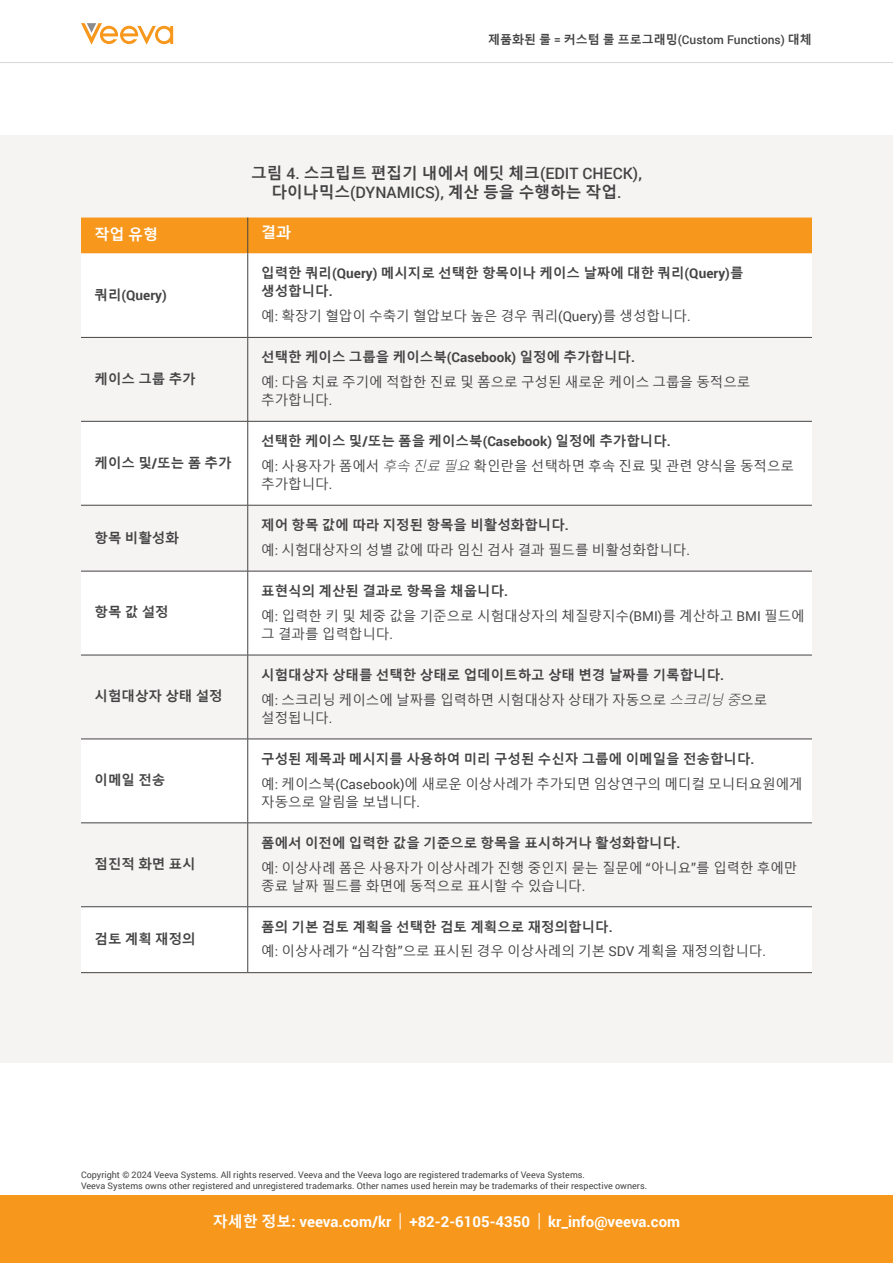
<style>
.page{position:relative;width:893px;height:1263px;background:#fff}
.page>*{position:absolute;margin:0;border:0;box-sizing:border-box;transform-origin:0 0}
.chart_title{font:700 15.75px/19.5px "Malgun Gothic";color:#444;text-align:center}
.t1{font:700 15px "Roboto";color:#fff}
.Body{font:700 15px "Malgun Gothic";color:#fff}
.Body-2{font:13.5px/18px "Malgun Gothic";color:#444}
.Body-3{font:700 13.5px/18px "Malgun Gothic";color:#444}
.Body-4{font:700 13.5px "Roboto";color:#444}
.t2{font:500 12px "Roboto";color:#444}
.t3{font:9px/10.5px "Roboto";color:#434445}
.s1{font-family:"Malgun Gothic";font-weight:700}
.s2{font-family:"Roboto";font-weight:500}
.s3{font-family:"Malgun Gothic"}
.s4{font-family:"Roboto"}
.s5{font-weight:300;font-style:italic}
.s6{font-weight:300;font-size:19.5px}
</style>
<div class="page">
<svg style="left:81px;top:23px;width:92px;height:22px"></svg>
<hr style="left:0;top:62px;width:893px;height:1px;background:#d9d9d9">
<div style="left:0;top:135px;width:893px;height:927px;background:#f6f3f3"></div>
<div style="left:81px;top:218px;width:731px;height:35px;background:#f7981d"></div>
<div style="left:81px;top:253px;width:731px;height:719px;background:#fff"></div>
<svg style="left:81px;top:338px;width:731px;height:568px"></svg>
<hr style="left:247px;top:218px;width:1px;height:35px;background:#444">
<hr style="left:247px;top:253px;width:1px;height:84px;background:#444">
<hr style="left:247px;top:338px;width:1px;height:83px;background:#444">
<hr style="left:247px;top:422px;width:1px;height:83px;background:#444">
<hr style="left:247px;top:505px;width:1px;height:66px;background:#444">
<hr style="left:247px;top:571px;width:1px;height:84px;background:#444">
<hr style="left:247px;top:655px;width:1px;height:84px;background:#444">
<hr style="left:247px;top:739px;width:1px;height:83px;background:#444">
<hr style="left:247px;top:823px;width:1px;height:83px;background:#444">
<hr style="left:247px;top:907px;width:1px;height:65px;background:#444">
<hr style="left:81px;top:337px;width:167px;height:1px;background:#444">
<hr style="left:248px;top:337px;width:564px;height:1px;background:#444">
<hr style="left:81px;top:421px;width:167px;height:1px;background:#444">
<hr style="left:248px;top:421px;width:564px;height:1px;background:#444">
<hr style="left:81px;top:505px;width:167px;height:1px;background:#444">
<hr style="left:248px;top:505px;width:564px;height:1px;background:#444">
<hr style="left:81px;top:571px;width:167px;height:1px;background:#444">
<hr style="left:248px;top:571px;width:564px;height:1px;background:#444">
<hr style="left:81px;top:655px;width:167px;height:1px;background:#444">
<hr style="left:248px;top:655px;width:564px;height:1px;background:#444">
<hr style="left:81px;top:739px;width:167px;height:1px;background:#444">
<hr style="left:248px;top:739px;width:564px;height:1px;background:#444">
<hr style="left:81px;top:822px;width:167px;height:1px;background:#444">
<hr style="left:248px;top:822px;width:564px;height:1px;background:#444">
<hr style="left:81px;top:906px;width:167px;height:1px;background:#444">
<hr style="left:248px;top:906px;width:564px;height:1px;background:#444">
<hr style="left:81px;top:972px;width:167px;height:1px;background:#444">
<hr style="left:248px;top:972px;width:564px;height:1px;background:#444">
<div style="left:0;top:1195px;width:893px;height:68px;background:#f7981d"></div>
<p class="t2" style="left:488px;top:32px;width:325px"><span class="s1">제품화된 룰</span> = <span class="s1">커스텀 룰 프로그래밍</span>(Custom Functions) <span class="s1">대체</span></p>
<p class="chart_title" style="left:251px;top:163px;width:392px">그림 <span class="s2">4.</span> 스크립트 편집기 내에서 에딧 체크<span class="s2">(EDIT CHECK), </span>다이나믹스<span class="s2">(DYNAMICS),</span> 계산 등을 수행하는 작업<span class="s2">.</span></p>
<p class="Body" style="left:94px;top:226px;width:65px">작업 유형</p>
<p class="Body" style="left:261px;top:223px;width:31px">결과</p>
<p class="Body-4" style="left:94px;top:285px;width:74px"><span class="s3">쿼리</span>(Query)</p>
<p class="Body-3" style="left:94px;top:370px;width:103px">케이스 그룹 추가</p>
<p class="Body-3" style="left:94px;top:454px;width:139px">케이스 및<span class="s4">/</span>또는 폼 추가</p>
<p class="Body-3" style="left:94px;top:529px;width:86px">항목 비활성화</p>
<p class="Body-3" style="left:94px;top:604px;width:76px">항목 값 설정</p>
<p class="Body-3" style="left:94px;top:687px;width:130px">시험대상자 상태 설정</p>
<p class="Body-3" style="left:94px;top:771px;width:72px">이메일 전송</p>
<p class="Body-3" style="left:94px;top:855px;width:103px">점진적 화면 표시</p>
<p class="Body-3" style="left:94px;top:930px;width:103px">검토 계획 재정의</p>
<p class="Body-3" style="left:261px;top:265px;width:484px">입력한 쿼리<span class="s4">(Query)</span> 메시지로 선택한 항목이나 케이스 날짜에 대한 쿼리<span class="s4">(Query)</span>를 생성합니다<span class="s4">.</span></p>
<p class="Body-2" style="left:261px;top:308px;width:431px">예<span class="s4">:</span> 확장기 혈압이 수축기 혈압보다 높은 경우 쿼리<span class="s4">(Query)</span>를 생성합니다<span class="s4">.</span></p>
<p class="Body-3" style="left:261px;top:349px;width:375px">선택한 케이스 그룹을 케이스북<span class="s4">(Casebook)</span> 일정에 추가합니다<span class="s4">.</span></p>
<p class="Body-2" style="left:261px;top:373px;width:491px">예<span class="s4">:</span> 다음 치료 주기에 적합한 진료 및 폼으로 구성된 새로운 케이스 그룹을 동적으로 추가합니다<span class="s4">.</span></p>
<p class="Body-3" style="left:261px;top:432px;width:411px">선택한 케이스 및<span class="s4">/</span>또는 폼을 케이스북<span class="s4">(Casebook)</span> 일정에 추가합니다<span class="s4">.</span></p>
<p class="Body-2" style="left:261px;top:457px;width:534px">예<span class="s4">:</span> 사용자가 폼에서 <span class="s5">후속진료필요</span>확인란을 선택하면 후속 진료 및 관련 양식을 동적으로 추가합니다<span class="s4">.</span></p>
<p class="Body-3" style="left:261px;top:516px;width:309px">제어 항목 값에 따라 지정된 항목을 비활성화합니다<span class="s4">.</span></p>
<p class="Body-2" style="left:261px;top:541px;width:430px">예<span class="s4">:</span> 시험대상자의 성별 값에 따라 임신 검사 결과 필드를 비활성화합니다<span class="s4">.</span></p>
<p class="Body-3" style="left:261px;top:582px;width:248px">표현식의 계산된 결과로 항목을 채웁니다<span class="s4">.</span></p>
<p class="Body-2" style="left:261px;top:607px;width:545px">예<span class="s4">:</span> 입력한 키 및 체중 값을 기준으로 시험대상자의 체질량지수<span class="s4">(BMI)</span>를 계산하고 <span class="s4">BMI</span> 필드에 그 결과를 입력합니다<span class="s4">.</span></p>
<p class="Body-3" style="left:261px;top:666px;width:464px">시험대상자 상태를 선택한 상태로 업데이트하고 상태 변경 날짜를 기록합니다<span class="s4">.</span></p>
<p class="Body-2" style="left:261px;top:691px;width:507px">예<span class="s4">:</span> 스크리닝 케이스에 날짜를 입력하면 시험대상자 상태가 자동으로 <span class="s5">스크리닝중</span>으로 설정됩니다<span class="s4">.</span></p>
<p class="Body-3" style="left:261px;top:750px;width:495px">구성된 제목과 메시지를 사용하여 미리 구성된 수신자 그룹에 이메일을 전송합니다<span class="s4">.</span></p>
<p class="Body-2" style="left:261px;top:775px;width:543px">예<span class="s4">:</span> 케이스북<span class="s4">(Casebook)</span>에 새로운 이상사례가 추가되면 임상연구의 메디컬 모니터요원에게 자동으로 알림을 보냅니다<span class="s4">.</span></p>
<p class="Body-3" style="left:261px;top:834px;width:420px">폼에서 이전에 입력한 값을 기준으로 항목을 표시하거나 활성화합니다<span class="s4">.</span></p>
<p class="Body-2" style="left:261px;top:859px;width:538px">예<span class="s4">:</span> 이상사례 폼은 사용자가 이상사례가 진행 중인지 묻는 질문에 <span class="s4">“</span>아니요<span class="s4">”</span>를 입력한 후에만 종료 날짜 필드를 화면에 동적으로 표시할 수 있습니다<span class="s4">.</span></p>
<p class="Body-3" style="left:261px;top:918px;width:353px">폼의 기본 검토 계획을 선택한 검토 계획으로 재정의합니다<span class="s4">.</span></p>
<p class="Body-2" style="left:261px;top:943px;width:506px">예<span class="s4">:</span> 이상사례가 <span class="s4">“</span>심각함<span class="s4">”</span>으로 표시된 경우 이상사례의 기본 <span class="s4">SDV</span> 계획을 재정의합니다<span class="s4">.</span></p>
<p class="t3" style="left:81px;top:1169px;width:568px">Copyright © 2024 Veeva Systems. All rights reserved. Veeva and the Veeva logo are registered trademarks of Veeva Systems.<br>Veeva Systems owns other registered and unregistered trademarks. Other names used herein may be trademarks of their respective owners.</p>
<p class="t1" style="left:213px;top:1211px;width:469px"><span class="s3">자세한 정보</span>: veeva.com/kr <span class="s6">|</span> +82-2-6105-4350 <span class="s6">|</span> kr_info@veeva.com</p>
</div>
